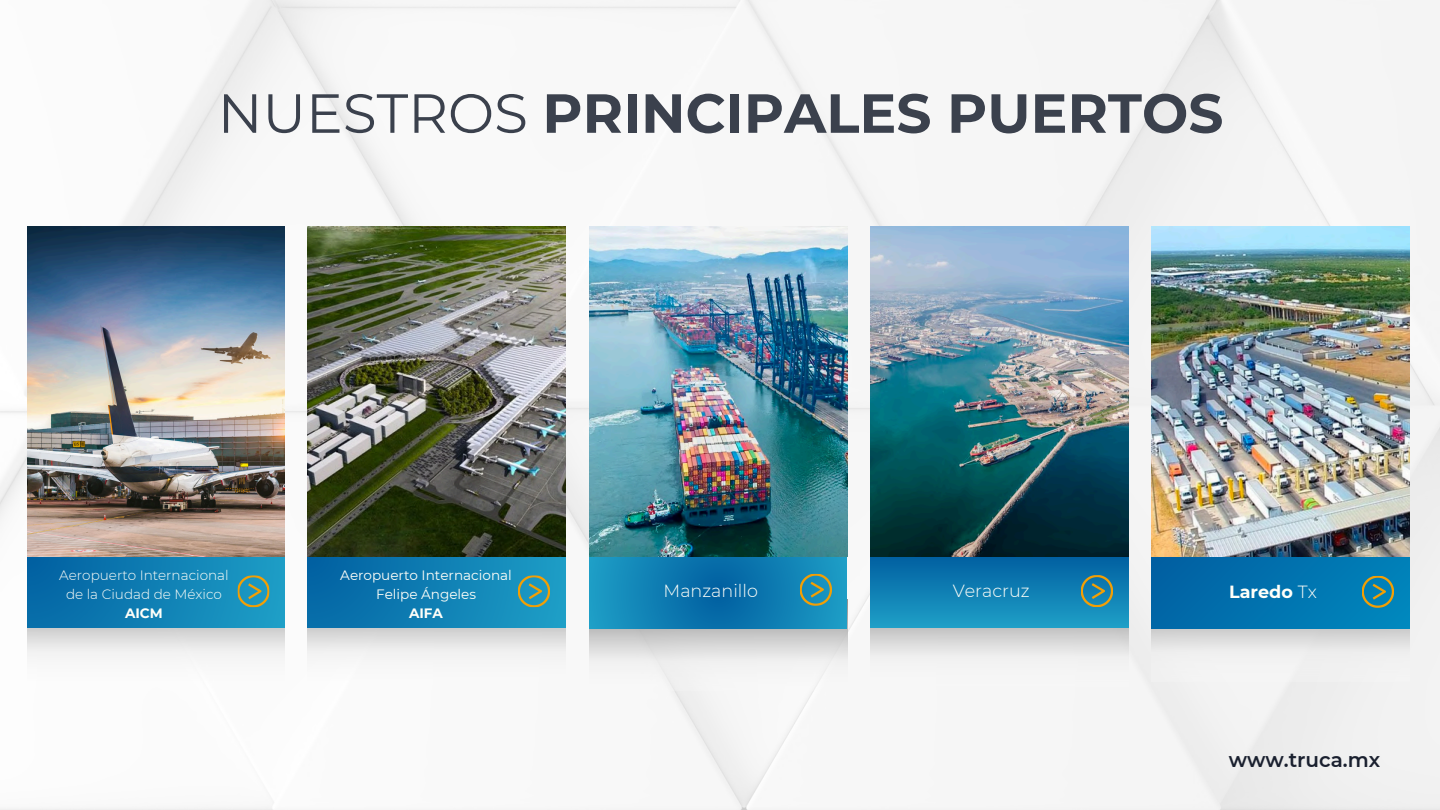
<style>
.page{position:relative;width:1440px;height:810px;background:#fff}
.page>*{position:absolute;margin:0;border:0;box-sizing:border-box;transform-origin:0 0}
.t1{font:700 55px "Montserrat";color:#3b414d}
.t2{font:600 20px "Montserrat";color:#1a202f}
.t3{font:300 17.6px "Montserrat";color:#fffff9}
.t4{font:700 17.6px "Montserrat";color:#fffff9}
.t5{font:300 13.6px/18.8px "Montserrat";color:#fffff9;text-align:center}
.t6{font:13.6px/18.8px "Montserrat";color:#fffff9;text-align:center}
.t7{font:700 13.6px "Montserrat";color:#fffff9}
.s1{font-weight:400}
.s2{font-weight:300}
</style>
<div class="page">
<img style="left:0;top:0;width:1440px;height:810px">
<svg style="left:27px;top:628px;width:258px;height:53px;fill:#f3f3f3"></svg>
<div style="left:27px;top:555px;width:258px;height:73px;background:linear-gradient(to right,#0263a3,#1d9dc6)"></div>
<svg style="left:1152px;top:628px;width:257px;height:54px;fill:#efefef"></svg>
<div style="left:1152px;top:555px;width:257px;height:73px;background:linear-gradient(to right,#0162a3,#0084bb)"></div>
<svg style="left:237px;top:575px;width:33px;height:33px"></svg>
<svg style="left:1362px;top:576px;width:32px;height:32px"></svg>
<svg style="left:871px;top:628px;width:257px;height:58px;fill:#efefef"></svg>
<svg style="left:589px;top:628px;width:258px;height:63px"></svg>
<svg style="left:589px;top:557px;width:258px;height:71px;background:#0f7fb3"></svg>
<div style="left:871px;top:555px;width:257px;height:73px;background:linear-gradient(to bottom,#005ea0,#1fa0c7)"></div>
<svg style="left:800px;top:574px;width:32px;height:32px"></svg>
<img style="left:27px;top:226px;width:258px;height:330px">
<img style="left:1152px;top:227px;width:257px;height:330px">
<img style="left:589px;top:227px;width:258px;height:330px">
<img style="left:871px;top:226px;width:257px;height:330px">
<svg style="left:1081px;top:575px;width:32px;height:32px"></svg>
<svg style="left:308px;top:628px;width:257px;height:53px;fill:#f2f2f2"></svg>
<div style="left:308px;top:555px;width:257px;height:73px;background:linear-gradient(to right,#0263a3,#1e9dc6)"></div>
<svg style="left:518px;top:575px;width:32px;height:33px"></svg>
<img style="left:308px;top:226px;width:257px;height:330px">
<p class="t1" style="left:218px;top:80px;width:1007px"><span class="s1">NUESTROS</span> PRINCIPALES PUERTOS</p>
<h1 class="t5" style="left:59px;top:566px;width:171px">Aeropuerto Internacional de la Ciudad de México</h1>
<p class="t7" style="left:125px;top:604px;width:39px">AICM</p>
<h3 class="t6" style="left:340px;top:566px;width:173px">Aeropuerto Internacional<br>Felipe Ángeles</h3>
<p class="t7" style="left:409px;top:604px;width:35px">AIFA</p>
<p class="t3" style="left:664px;top:580px;width:96px">Manzanillo</p>
<p class="t3" style="left:953px;top:580px;width:78px">Veracruz</p>
<p class="t4" style="left:1229px;top:581px;width:89px">Laredo <span class="s2">Tx</span></p>
<p class="t2" style="left:1229px;top:747px;width:153px">www.truca.mx</p>
</div>
